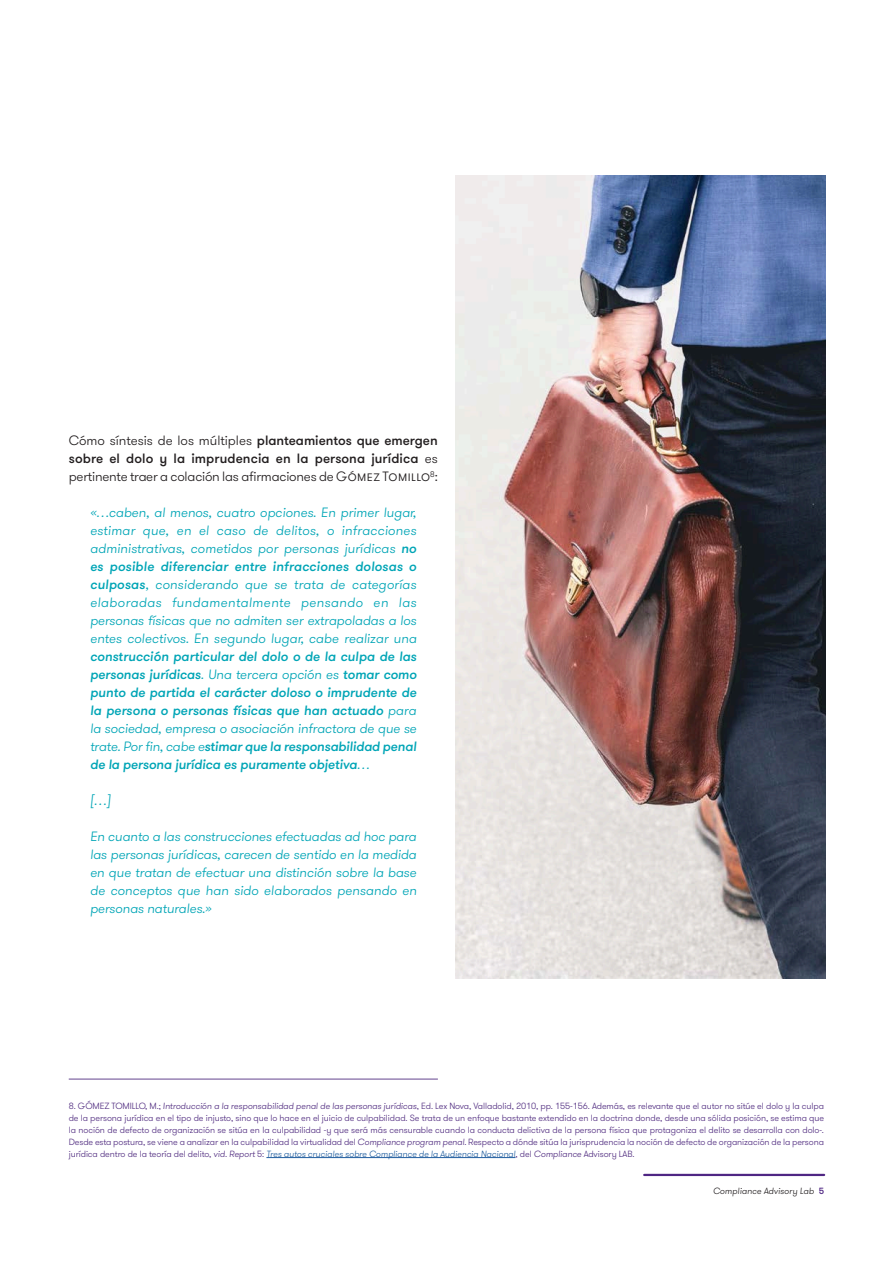
<style>
.page{position:relative;width:893px;height:1263px;background:#fff}
.page>*{position:absolute;margin:0;border:0;box-sizing:border-box;transform-origin:0 0}
.t1{font:italic 300 13.5px/18px "GT Walsheim Pro";color:#00a5b6;text-align:justify}
.t2{font:italic 500 13.5px/18px "GT Walsheim Pro";letter-spacing:-.01em;color:#00a5b6;text-align:justify}
.t3{font:300 13.5px/18px "GT Walsheim Pro";letter-spacing:-.015em;color:#231f20;text-align:justify}
.t4{font:300 9px/12px "GT Walsheim Pro";letter-spacing:-.01em;color:#522e81;text-align:justify}
.t5{font:italic 300 9px "GT Walsheim Pro";color:#231f20}
.s1{font-weight:500}
.s2{font-weight:300}
.s3{font-style:italic}
.s4{font-style:italic;color:#215e9f}
.s5{font-weight:500;font-style:normal;color:#4f2683}
</style>
<div class="page">
<hr style="left:644px;top:1174px;width:180px;height:2px;background:#4f2683">
<hr style="left:69px;top:1078px;width:369px;height:2px;background:#522e81">
<hr style="left:266px;top:1157px;width:249px;height:1px;background:#215e9f">
<img style="left:455px;top:176px;width:370px;height:803px">
<h1 class="t3" style="left:69px;top:432px;width:371px">Cómo síntesis de los múltiples <span class="s1">planteamientos que emergen sobre el dolo y la imprudencia en la persona jurídica</span> es pertinente traer a colación las afirmaciones de Gómez Tomillo<sup>8</sup>:</h1>
<p class="t1" style="left:90px;top:504px;width:328px">«…caben, al menos, cuatro opciones. En primer lugar, estimar que, en el caso de delitos, o infracciones administrativas, cometidos por personas jurídicas <span class="s1">no es posible diferenciar entre infracciones dolosas o culposas</span>, considerando que se trata de categorías elaboradas fundamentalmente pensando en las personas físicas que no admiten ser extrapoladas a los entes colectivos. En segundo lugar, cabe realizar una</p>
<p class="t2" style="left:90px;top:648px;width:328px">construcción particular del dolo o de la culpa de las personas jurídicas<span class="s2">. Una tercera opción es</span> tomar como punto de partida el carácter doloso o imprudente de la persona o personas físicas que han actuado <span class="s2">para la sociedad, empresa o asociación infractora de que se trate. Por fin, cabe e</span>stimar que la responsabilidad penal de la persona jurídica es puramente objetiva<span class="s2">…</span></p>
<h1 class="t1" style="left:90px;top:792px;width:22px">[…]</h1>
<h1 class="t1" style="left:90px;top:828px;width:328px">En cuanto a las construcciones efectuadas ad hoc para las personas jurídicas, carecen de sentido en la medida en que tratan de efectuar una distinción sobre la base de conceptos que han sido elaborados pensando en personas naturales.»</h1>
<p class="t4" style="left:69px;top:1100px;width:757px">8. GÓMEZ TOMILLO, M.; <span class="s3">Introducción a la responsabilidad penal de las personas jurídicas</span>, Ed. Lex Nova, Valladolid, 2010, pp. 155-156. Además, es relevante que el autor no sitúe el dolo y la culpa de la persona jurídica en el tipo de injusto, sino que lo hace en el juicio de culpabilidad. Se trata de un enfoque bastante extendido en la doctrina donde, desde una sólida posición, se estima que la noción de defecto de organización se sitúa en la culpabilidad -y que será más censurable cuando la conducta delictiva de la persona física que protagoniza el delito se desarrolla con dolo-.<br>Desde esta postura, se viene a analizar en la culpabilidad la virtualidad del <span class="s3">Compliance program penal</span>. Respecto a dónde sitúa la jurisprudencia la noción de defecto de organización de la persona jurídica dentro de la teoría del delito, <span class="s3">vid. Report</span> 5: <span class="s4">Tres autos cruciales sobre Compliance de la Audiencia Nacional</span>, del <span class="s3">Compliance</span> Advisory LAB.</p>
<p class="t5" style="left:713px;top:1185px;width:113px">Compliance Advisory Lab <span class="s5">5</span></p>
</div>
